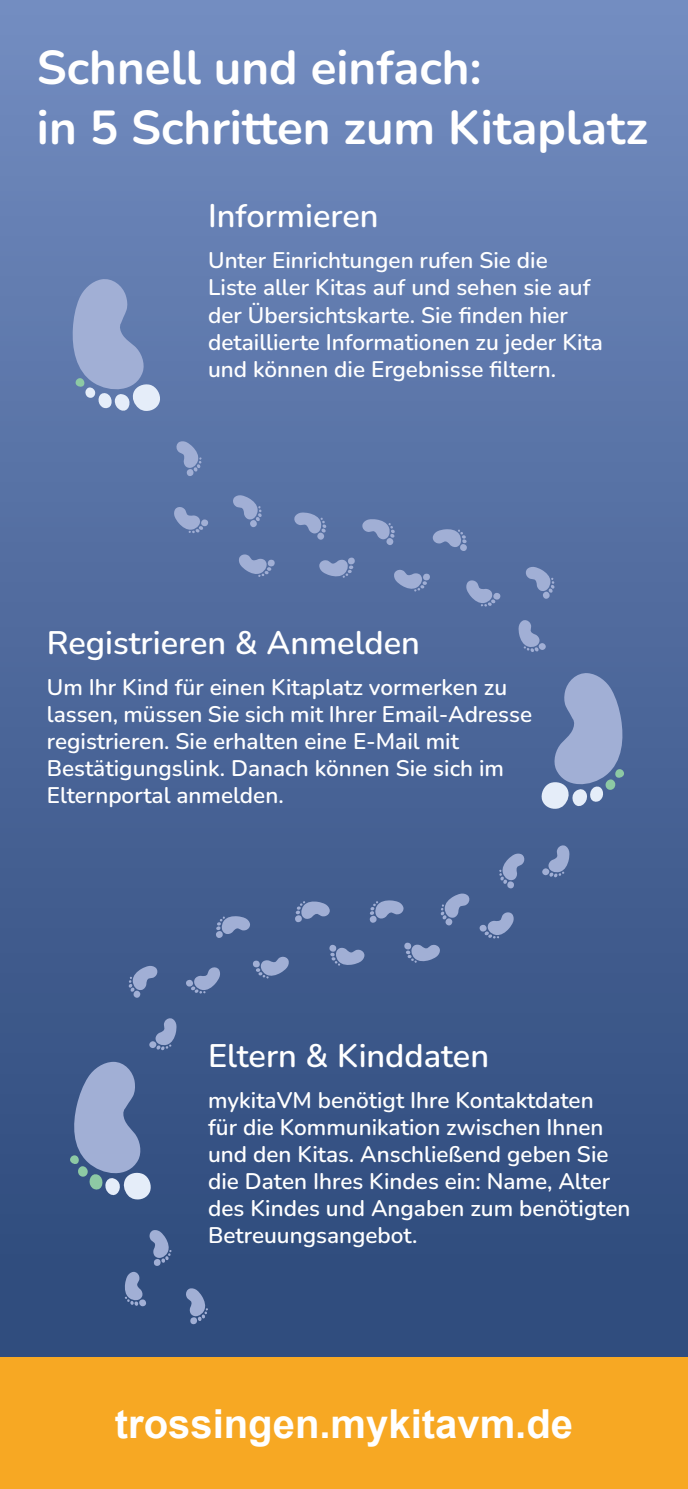
<style>
.page{position:relative;width:688px;height:1489px;background:#fff}
.page>*{position:absolute;margin:0;border:0;box-sizing:border-box;transform-origin:0 0}
.t1{font:700 47.5px/60px "Nunito";color:#fff}
.t2{font:700 40px "Arial";color:#fff}
.t3{font:600 32.5px "Nunito";color:#fff}
.t4{font:600 22.5px/27px "Nunito";color:#fff}
</style>
<div class="page">
<div style="left:0;top:0;width:687px;height:1357px;background:linear-gradient(to bottom,#728bbf,#2b4779)"></div>
<div style="left:0;top:1357px;width:687px;height:131px;background:#f7a823"></div>
<svg style="left:72px;top:277px;width:89px;height:137px;background:#889bc5"></svg>
<svg style="left:174px;top:506px;width:34px;height:27px"></svg>
<svg style="left:479px;top:911px;width:35px;height:27px"></svg>
<svg style="left:542px;top:844px;width:27px;height:33px"></svg>
<svg style="left:185px;top:1287px;width:23px;height:37px"></svg>
<svg style="left:393px;top:569px;width:37px;height:22px"></svg>
<svg style="left:252px;top:956px;width:37px;height:22px"></svg>
<svg style="left:238px;top:554px;width:37px;height:23px"></svg>
<svg style="left:404px;top:942px;width:36px;height:20px"></svg>
<svg style="left:466px;top:580px;width:34px;height:26px"></svg>
<svg style="left:185px;top:966px;width:35px;height:27px"></svg>
<svg style="left:319px;top:557px;width:36px;height:21px"></svg>
<svg style="left:329px;top:944px;width:35px;height:21px"></svg>
<svg style="left:518px;top:619px;width:27px;height:33px"></svg>
<svg style="left:149px;top:1017px;width:28px;height:33px"></svg>
<svg style="left:176px;top:441px;width:26px;height:35px"></svg>
<svg style="left:499px;top:853px;width:25px;height:35px"></svg>
<svg style="left:124px;top:1229px;width:48px;height:77px;background:#4a6392"></svg>
<svg style="left:361px;top:519px;width:34px;height:26px"></svg>
<svg style="left:295px;top:900px;width:35px;height:22px"></svg>
<svg style="left:232px;top:495px;width:29px;height:32px"></svg>
<svg style="left:440px;top:893px;width:30px;height:32px"></svg>
<svg style="left:432px;top:529px;width:35px;height:22px"></svg>
<svg style="left:215px;top:915px;width:35px;height:23px"></svg>
<svg style="left:293px;top:512px;width:33px;height:28px"></svg>
<svg style="left:369px;top:900px;width:35px;height:23px"></svg>
<svg style="left:525px;top:566px;width:29px;height:33px"></svg>
<svg style="left:129px;top:965px;width:29px;height:33px"></svg>
<svg style="left:70px;top:1061px;width:82px;height:139px;background:#778cb3"></svg>
<svg style="left:540px;top:672px;width:84px;height:137px;background:#8094bc"></svg>
<h1 class="t1" style="left:37px;top:35px;width:612px">Schnell und einfach:<br>in 5 Schritten zum Kitaplatz</h1>
<h3 class="t3" style="left:208px;top:193px;width:172px">Informieren</h3>
<p class="t4" style="left:208px;top:246px;width:396px">Unter Einrichtungen rufen Sie die<br>Liste aller Kitas auf und sehen sie auf der Übersichtskarte. Sie finden hier detaillierte Informationen zu jeder Kita und können die Ergebnisse filtern.</p>
<h3 class="t3" style="left:47px;top:620px;width:374px">Registrieren &amp; Anmelden</h3>
<p class="t4" style="left:47px;top:673px;width:486px">Um Ihr Kind für einen Kitaplatz vormerken zu lassen, müssen Sie sich mit Ihrer Email-Adresse registrieren. Sie erhalten eine E-Mail mit Bestätigungslink. Danach können Sie sich im Elternportal anmelden.</p>
<h3 class="t3" style="left:208px;top:1032px;width:282px">Eltern &amp; Kinddaten</h3>
<p class="t4" style="left:208px;top:1086px;width:424px">mykitaVM benötigt Ihre Kontaktdaten<br>für die Kommunikation zwischen Ihnen und den Kitas. Anschließend geben Sie die Daten Ihres Kindes ein: Name, Alter des Kindes und Angaben zum benötigten Betreuungsangebot.</p>
<h2 class="t2" style="left:115px;top:1397px;width:459px">trossingen.mykitavm.de</h2>
</div>
